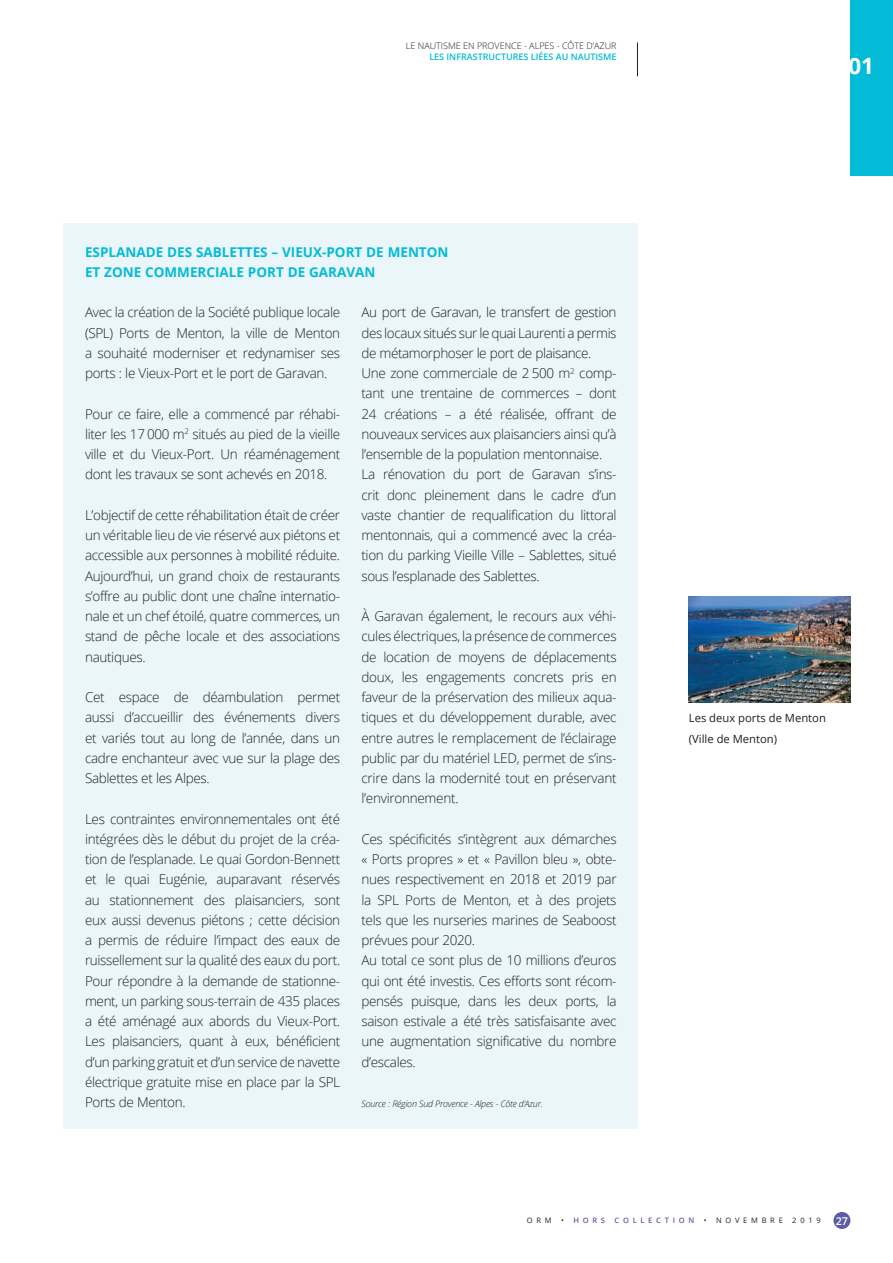
<style>
.page{position:relative;width:893px;height:1263px;background:#fff}
.page>*{position:absolute;margin:0;border:0;box-sizing:border-box;transform-origin:0 0}
.t1{font:700 22.5px "Open Sans";color:#fff}
.t2{font:300 13.5px/20.2px "Open Sans";letter-spacing:-.025em;color:#231f20;text-align:justify}
.t3{font:700 13.5px/20.2px "Open Sans";color:#03bbd7}
.t4{font:11.25px/20.2px "Open Sans";color:#231f20}
.t5{font:600 10.8px "Open Sans";color:#fff}
.t6{font:italic 300 9px "Open Sans";letter-spacing:-.025em;color:#231f20}
.t7{font:300 9px "Open Sans";color:#231f20}
.t8{font:600 9px "Open Sans";color:#03bbd7}
.t9{font:7.5px "Open Sans";letter-spacing:.5em;color:#231f20}
.t10{font:600 7.5px "Open Sans";letter-spacing:.5em;color:#5d5ba8}
.s1{font-weight:400;color:#231f20}
</style>
<div class="page">
<div style="left:833px;top:1212px;width:17px;height:17px;background:#5d5ba8;border-radius:50%"></div>
<div style="left:850px;top:0;width:43px;height:176px;background:#03bbd7"></div>
<div style="left:64px;top:223px;width:574px;height:906px;background:#eaf6f9"></div>
<hr style="left:637px;top:43px;width:1px;height:33px;background:#231f20">
<img style="left:689px;top:597px;width:161px;height:105px">
<p class="t7" style="left:406px;top:40px;width:212px">LE NAUTISME EN PROVENCE - ALPES - CÔTE D’AZUR</p>
<p class="t8" style="left:429px;top:51px;width:189px">LES INFRASTRUCTURES LIÉES AU NAUTISME</p>
<p class="t3" style="left:85px;top:241px;width:365px">ESPLANADE DES SABLETTES – VIEUX-PORT DE MENTON<br>ET ZONE COMMERCIALE PORT DE GARAVAN</p>
<p class="t2" style="left:85px;top:302px;width:257px">Avec la création de la Société publique locale (SPL) Ports de Menton, la ville de Menton a souhaité moderniser et redynamiser ses ports : le Vieux-Port et le port de Garavan.</p>
<p class="t2" style="left:85px;top:403px;width:257px">Pour ce faire, elle a commencé par réhabi&shy;liter les 17 000 m<sup>2</sup> situés au pied de la vieille ville et du Vieux-Port. Un réaménagement dont les travaux se sont achevés en 2018.</p>
<p class="t2" style="left:85px;top:504px;width:257px">L’objectif de cette réhabilitation était de créer un véritable lieu de vie réservé aux piétons et accessible aux personnes à mobilité réduite.<br>Aujourd’hui, un grand choix de restaurants s’offre au public dont une chaîne internatio&shy;nale et un chef étoilé, quatre commerces, un stand de pêche locale et des associations nautiques.</p>
<p class="t2" style="left:85px;top:687px;width:257px">Cet espace de déambulation permet aussi d’accueillir des événements divers et variés tout au long de l’année, dans un cadre enchanteur avec vue sur la plage des Sablettes et les Alpes.</p>
<p class="t2" style="left:85px;top:808px;width:257px">Les contraintes environnementales ont été intégrées dès le début du projet de la créa&shy;tion de l’esplanade. Le quai Gordon-Bennett et le quai Eugénie, auparavant réservés au stationnement des plaisanciers, sont eux aussi devenus piétons ; cette décision a permis de réduire l’impact des eaux de ruissellement sur la qualité des eaux du port.<br>Pour répondre à la demande de stationne&shy;ment, un parking sous-terrain de 435 places a été aménagé aux abords du Vieux-Port.<br>Les plaisanciers, quant à eux, bénéficient d’un parking gratuit et d’un service de navette électrique gratuite mise en place par la SPL Ports de Menton.</p>
<p class="t2" style="left:361px;top:302px;width:257px;text-align:left">Au port de Garavan, le transfert de gestion des locaux situés sur le quai Laurenti a permis de métamorphoser le port de plaisance.<br>Une zone commerciale de 2 500 m<sup>2</sup> comp&shy;tant une trentaine de commerces – dont 24 créations – a été réalisée, offrant de nouveaux services aux plaisanciers ainsi qu’à l’ensemble de la population mentonnaise.<br>La rénovation du port de Garavan s’ins&shy;crit donc pleinement dans le cadre d’un vaste chantier de requalification du littoral mentonnais, qui a commencé avec la créa&shy;tion du parking Vieille Ville – Sablettes, situé sous l’esplanade des Sablettes.</p>
<p class="t2" style="left:361px;top:606px;width:257px">À Garavan également, le recours aux véhi&shy;cules électriques, la présence de commerces de location de moyens de déplacements doux, les engagements concrets pris en faveur de la préservation des milieux aqua&shy;tiques et du développement durable, avec entre autres le remplacement de l’éclairage public par du matériel LED, permet de s’ins&shy;crire dans la modernité tout en préservant l’environnement.</p>
<p class="t2" style="left:361px;top:828px;width:257px;text-align:left">Ces spécificités s’intègrent aux démarches « Ports propres » et « Pavillon bleu », obte&shy;nues respectivement en 2018 et 2019 par la SPL Ports de Menton, et à des projets tels que les nurseries marines de Seaboost prévues pour 2020.<br>Au total ce sont plus de 10 millions d’euros qui ont été investis. Ces efforts sont récom&shy;pensés puisque, dans les deux ports, la saison estivale a été très satisfaisante avec une augmentation significative du nombre d’escales.</p>
<p class="t6" style="left:361px;top:1098px;width:183px">Source : Région Sud Provence - Alpes - Côte d’Azur.</p>
<h1 class="t1" style="left:848px;top:50px;width:27px">01</h1>
<p class="t4" style="left:689px;top:708px;width:139px">Les deux ports de Menton (Ville de Menton)</p>
<p class="t9" style="left:527px;top:1215px;width:26px">ORM</p>
<p class="t10" style="left:561px;top:1215px;width:45px"><span class="s1">•</span> HORS</p>
<p class="t10" style="left:614px;top:1215px;width:81px">COLLECTION</p>
<p class="t9" style="left:704px;top:1215px;width:81px">• NOVEMBRE</p>
<p class="t9" style="left:792px;top:1215px;width:30px">2019</p>
<p class="t5" style="left:836px;top:1213px;width:14px">27</p>
</div>
